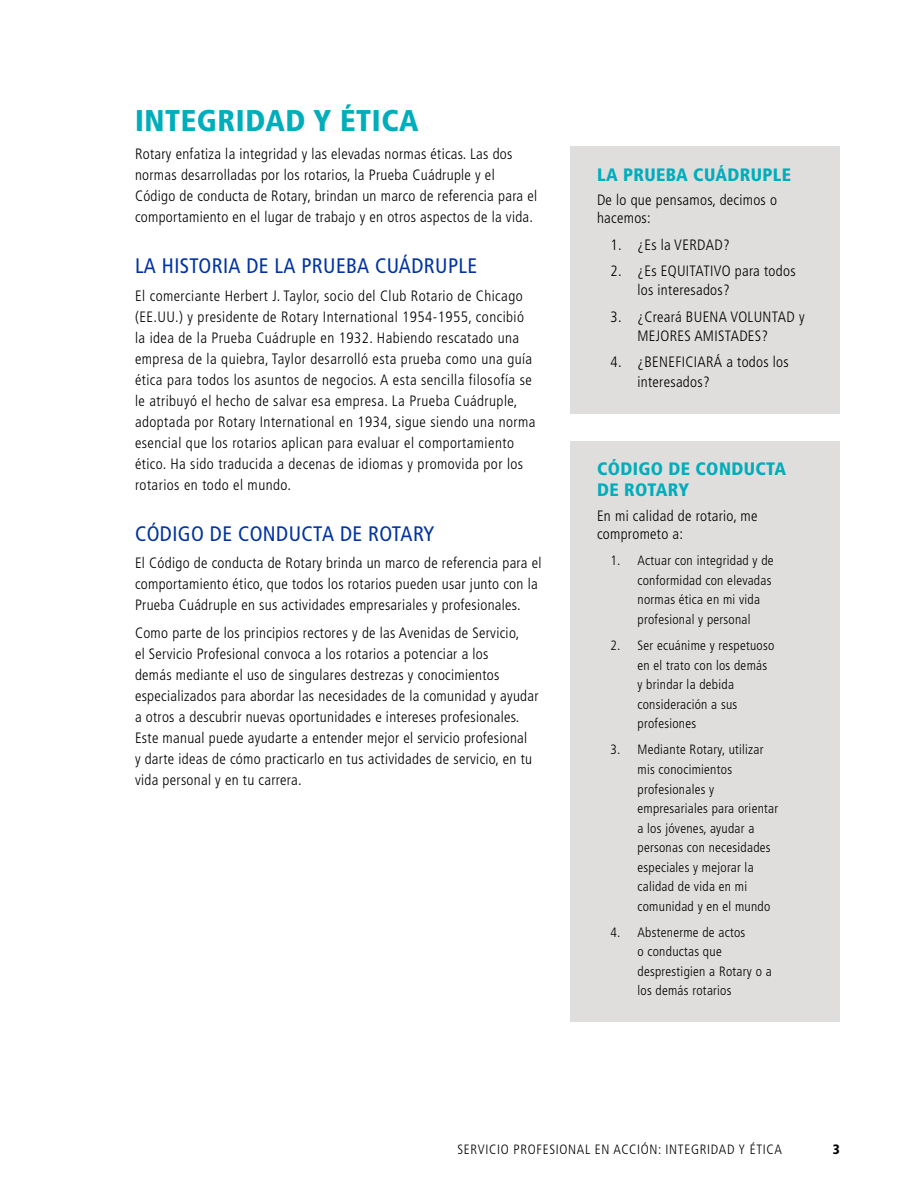
<style>
.page{position:relative;width:918px;height:1188px;background:#fff}
.page>*{position:absolute;margin:0;border:0;box-sizing:border-box;transform-origin:0 0}
.t1{font:900 condensed 30px "Frutiger LT Std";letter-spacing:.02em;color:#00adbb}
.t2{font:condensed 21px "Frutiger LT Std";letter-spacing:.02em;color:#0033a0}
.t3{font:900 condensed 18px/21px "Frutiger LT Std";letter-spacing:.02em;color:#00adbb}
.t4{font:300 condensed 15px/21px "Frutiger LT Std";letter-spacing:.02em;color:#000}
.t5{font:300 condensed 13.5px/19.5px "Frutiger LT Std";letter-spacing:.02em;color:#000}
.t6{font:300 condensed 13.5px "Frutiger LT Std";letter-spacing:.05em;color:#000}
.t7{font:900 condensed 13.5px "Frutiger LT Std";color:#000}
</style>
<div class="page">
<div style="left:570px;top:147px;width:270px;height:267px;background:#e0dedc"></div>
<div style="left:570px;top:442px;width:270px;height:580px;background:#e0dedc"></div>
<h1 class="t1" style="left:135px;top:103px;width:285px">INTEGRIDAD Y ÉTICA</h1>
<p class="t4" style="left:135px;top:144px;width:404px">Rotary enfatiza la integridad y las elevadas normas éticas. Las dos normas desarrolladas por los rotarios, la Prueba Cuádruple y el Código de conducta de Rotary, brindan un marco de referencia para el comportamiento en el lugar de trabajo y en otros aspectos de la vida.</p>
<h2 class="t2" style="left:135px;top:253px;width:344px">LA HISTORIA DE LA PRUEBA CUÁDRUPLE</h2>
<p class="t4" style="left:135px;top:285px;width:402px">El comerciante Herbert J. Taylor, socio del Club Rotario de Chicago (EE.UU.) y presidente de Rotary International 1954-1955, concibió la idea de la Prueba Cuádruple en 1932. Habiendo rescatado una empresa de la quiebra, Taylor desarrolló esta prueba como una guía ética para todos los asuntos de negocios. A esta sencilla filosofía se le atribuyó el hecho de salvar esa empresa. La Prueba Cuádruple, adoptada por Rotary International en 1934, sigue siendo una norma esencial que los rotarios aplican para evaluar el comportamiento ético. Ha sido traducida a decenas de idiomas y promovida por los rotarios en todo el mundo.</p>
<h2 class="t2" style="left:135px;top:521px;width:301px">CÓDIGO DE CONDUCTA DE ROTARY</h2>
<p class="t4" style="left:135px;top:553px;width:408px">El Código de conducta de Rotary brinda un marco de referencia para el comportamiento ético, que todos los rotarios pueden usar junto con la<br>Prueba Cuádruple en sus actividades empresariales y profesionales.</p>
<p class="t4" style="left:135px;top:623px;width:405px">Como parte de los principios rectores y de las Avenidas de Servicio,<br>el Servicio Profesional convoca a los rotarios a potenciar a los<br>demás mediante el uso de singulares destrezas y conocimientos especializados para abordar las necesidades de la comunidad y ayudar a otros a descubrir nuevas oportunidades e intereses profesionales.<br>Este manual puede ayudarte a entender mejor el servicio profesional<br>y darte ideas de cómo practicarlo en tus actividades de servicio, en tu vida personal y en tu carrera.</p>
<p class="t3" style="left:597px;top:164px;width:196px">LA PRUEBA CUÁDRUPLE</p>
<p class="t4" style="left:597px;top:191px;width:182px;line-height:18px">De lo que pensamos, decimos o hacemos:</p>
<p class="t4" style="left:610px;top:234px;width:121px">1. ¿Es la VERDAD?</p>
<p class="t4" style="left:638px;top:261px;width:160px;line-height:19.5px;text-indent:-27px">2. ¿Es EQUITATIVO para todos los interesados?</p>
<p class="t4" style="left:638px;top:307px;width:169px;line-height:19.5px;text-indent:-27px">3. ¿Creará BUENA VOLUNTAD y<br>MEJORES AMISTADES?</p>
<p class="t4" style="left:638px;top:353px;width:153px;line-height:19.5px;text-indent:-27px">4. ¿BENEFICIARÁ a todos los interesados?</p>
<p class="t3" style="left:597px;top:459px;width:191px">CÓDIGO DE CONDUCTA<br>DE ROTARY</p>
<p class="t4" style="left:597px;top:507px;width:162px;line-height:18px">En mi calidad de rotario, me comprometo a:</p>
<p class="t5" style="left:637px;top:551px;width:138px;text-indent:-27px">1. Actuar con integridad y de conformidad con elevadas normas ética en mi vida profesional y personal</p>
<p class="t5" style="left:637px;top:636px;width:138px;text-indent:-27px">2. Ser ecuánime y respetuoso en el trato con los demás y brindar la debida consideración a sus profesiones</p>
<p class="t5" style="left:637px;top:740px;width:142px;text-indent:-27px">3. Mediante Rotary, utilizar mis conocimientos profesionales y empresariales para orientar a los jóvenes, ayudar a personas con necesidades especiales y mejorar la calidad de vida en mi comunidad y en el mundo</p>
<p class="t5" style="left:637px;top:923px;width:136px;text-indent:-27px">4. Abstenerme de actos<br>o conductas que desprestigien a Rotary o a los demás rotarios</p>
<p class="t6" style="left:458px;top:1142px;width:326px">SERVICIO PROFESIONAL EN ACCIÓN: INTEGRIDAD Y ÉTICA</p>
<p class="t7" style="left:833px;top:1141px;width:9px">3</p>
</div>
